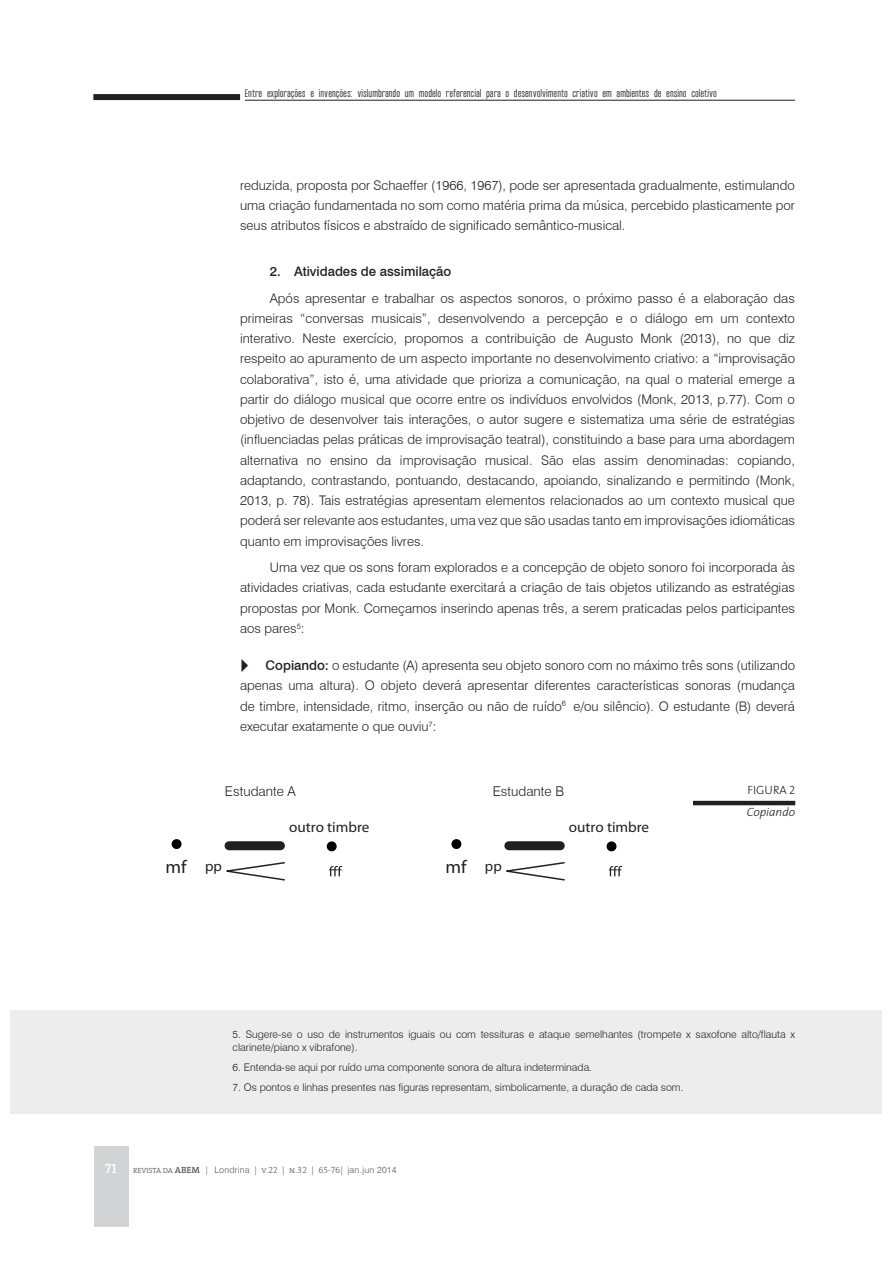
<style>
.page{position:relative;width:893px;height:1263px;background:#fff}
.page>*{position:absolute;margin:0;border:0;box-sizing:border-box;transform-origin:0 0}
.t1{font:18.3px "Myriad Pro";color:#231f20}
.t2{font:14.85px "Myriad Pro";color:#231f20}
.t3{font:300 13.5px "Swiss 721 BT";color:#231f20}
.t4{font:300 13.2px/20.2px "Swiss 721 BT";color:#231f20;text-align:justify}
.t5{font:500 13.2px "Swiss 721 BT";color:#231f20}
.t6{font:italic 300 12px "The Sans";color:#231f20}
.t7{font:12px "The Sans Light Caps";color:#231f20}
.t8{font:300 10.5px/13.5px "Swiss 721 BT";color:#231f20}
.t9{font:9px "Wearetrippin Short";color:#231f20}
.t10{font:300 9px "Swiss 721 BT";letter-spacing:.02em;color:#58595b}
.s1{font-weight:500}
.s2{font-size:14.4px}
.s3{font-family:"The Serif Semi Bold Caps";font-weight:400;font-size:13.5px;color:#fff}
.s4{font-family:"The Serif";font-size:7.5px}
.s5{font-family:"The Serif";font-weight:600}
.s6{font-family:"The Serif Light Caps";font-weight:400}
</style>
<div class="page">
<hr style="left:245px;top:100px;width:550px;height:1px;background:#231f20">
<div style="left:93px;top:94px;width:147px;height:6px;background:#231f20"></div>
<div style="left:94px;top:1146px;width:34px;height:81px;background:#d1d3d4"></div>
<div style="left:10px;top:1010px;width:872px;height:104px;background:#ededee"></div>
<hr style="left:693px;top:801px;width:102px;height:4px;background:#231f20">
<div style="left:229px;top:841px;width:51px;height:9px;background:#231f20"></div>
<div style="left:172px;top:840px;width:9px;height:8px;background:#010202;border-radius:50%"></div>
<div style="left:172px;top:839px;width:10px;height:10px;border:2px solid #000;border-radius:50%"></div>
<div style="left:327px;top:842px;width:9px;height:9px;background:#010202;border-radius:50%"></div>
<div style="left:327px;top:841px;width:10px;height:10px;border:2px solid #000;border-radius:50%"></div>
<svg style="left:329px;top:866px;width:13px;height:10px"></svg>
<svg style="left:226px;top:862px;width:59px;height:19px"></svg>
<div style="left:509px;top:841px;width:51px;height:9px;background:#231f20"></div>
<div style="left:452px;top:840px;width:9px;height:8px;background:#010202;border-radius:50%"></div>
<div style="left:451px;top:839px;width:10px;height:10px;border:2px solid #000;border-radius:50%"></div>
<div style="left:607px;top:842px;width:9px;height:9px;background:#010202;border-radius:50%"></div>
<div style="left:606px;top:841px;width:10px;height:10px;border:2px solid #000;border-radius:50%"></div>
<svg style="left:609px;top:866px;width:13px;height:10px"></svg>
<svg style="left:506px;top:862px;width:59px;height:19px"></svg>
<p class="t9" style="left:245px;top:89px;width:473px">Entre explorações e invenções: vislumbrando um modelo referencial para o desenvolvimento criativo em ambientes de ensino coletivo</p>
<p class="t4" style="left:240px;top:175px;width:556px">reduzida, proposta por Schaeffer (1966, 1967), pode ser apresentada gradualmente, estimulando uma criação fundamentada no som como matéria prima da música, percebido plasticamente por seus atributos físicos e abstraído de significado semântico-musical.</p>
<p class="t5" style="left:270px;top:263px;width:183px">2. Atividades de assimilação</p>
<p class="t4" style="left:240px;top:288px;width:556px;text-indent:30px">Após apresentar e trabalhar os aspectos sonoros, o próximo passo é a elaboração das primeiras “conversas musicais”, desenvolvendo a percepção e o diálogo em um contexto interativo. Neste exercício, propomos a contribuição de Augusto Monk (2013), no que diz respeito ao apuramento de um aspecto importante no desenvolvimento criativo: a “improvisação colaborativa”, isto é, uma atividade que prioriza a comunicação, na qual o material emerge a partir do diálogo musical que ocorre entre os indivíduos envolvidos (Monk, 2013, p.77). Com o objetivo de desenvolver tais interações, o autor sugere e sistematiza uma série de estratégias (influenciadas pelas práticas de improvisação teatral), constituindo a base para uma abordagem alternativa no ensino da improvisação musical. São elas assim denominadas: copiando, adaptando, contrastando, pontuando, destacando, apoiando, sinalizando e permitindo (Monk, 2013, p. 78). Tais estratégias apresentam elementos relacionados ao um contexto musical que poderá ser relevante aos estudantes, uma vez que são usadas tanto em improvisações idiomáticas quanto em improvisações livres.</p>
<p class="t4" style="left:240px;top:557px;width:556px;text-indent:30px">Uma vez que os sons foram explorados e a concepção de objeto sonoro foi incorporada às atividades criativas, cada estudante exercitará a criação de tais objetos utilizando as estratégias propostas por Monk. Começamos inserindo apenas três, a serem praticadas pelos participantes aos pares<sup>5</sup>:</p>
<p class="t4" style="left:240px;top:655px;width:556px;text-indent:26px"><span class="s1">Copiando:</span> o estudante (A) apresenta seu objeto sonoro com no máximo três sons (utilizando apenas uma altura). O objeto deverá apresentar diferentes características sonoras (mudança de timbre, intensidade, ritmo, inserção ou não de ruído<sup>6</sup> e/ou silêncio). O estudante (B) deverá executar exatamente o que ouviu<sup>7</sup>:</p>
<p class="t3" style="left:225px;top:783px;width:72px">Estudante A</p>
<p class="t3" style="left:493px;top:783px;width:73px">Estudante B</p>
<p class="t7" style="left:747px;top:786px;width:49px">FIGURA 2</p>
<p class="t6" style="left:747px;top:808px;width:50px">Copiando</p>
<h1 class="t1" style="left:166px;top:856px;width:58px">mf <span class="s2">pp</span></h1>
<p class="t2" style="left:289px;top:818px;width:82px">outro timbre</p>
<h1 class="t1" style="left:445px;top:856px;width:58px">mf <span class="s2">pp</span></h1>
<p class="t2" style="left:569px;top:818px;width:82px">outro timbre</p>
<p class="t8" style="left:233px;top:1027px;width:564px">5. Sugere-se o uso de instrumentos iguais ou com tessituras e ataque semelhantes (trompete x saxofone alto/flauta x clarinete/piano x vibrafone).</p>
<p class="t8" style="left:233px;top:1061px;width:361px">6. Entenda-se aqui por ruído uma componente sonora de altura indeterminada.</p>
<p class="t8" style="left:233px;top:1081px;width:452px">7. Os pontos e linhas presentes nas figuras representam, simbolicamente, a duração de cada som.</p>
<p class="t10" style="left:105px;top:1164px;width:293px"><span class="s3">71</span> <span class="s4">REVISTA DA</span> <span class="s5">ABEM</span> | Londrina <span class="s6">| v.22 | n.32 | 65-76|</span> jan.jun 2014</p>
</div>
